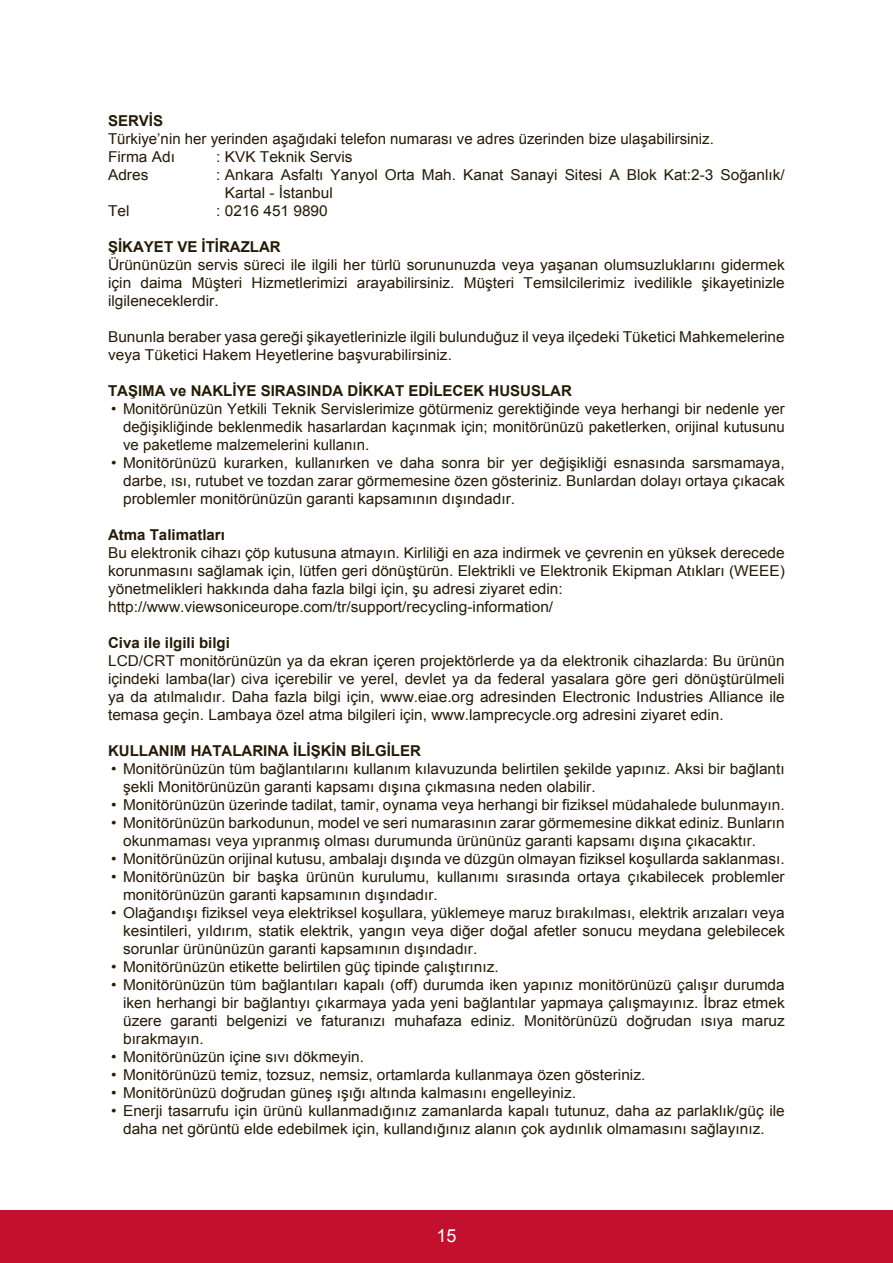
<style>
.page{position:relative;width:893px;height:1263px;background:#fff}
.page>*{position:absolute;margin:0;border:0;box-sizing:border-box;transform-origin:0 0}
.t1{font:18px "Arial";color:#fff}
.t2{font:15px/18px "Arial";color:#251a05}
.t3{font:700 15px "Arial";color:#251a05}
</style>
<div class="page">
<div style="left:0;top:1210px;width:892px;height:53px;background:#c3102f"></div>
<p class="t3" style="left:108px;top:111px;width:57px">SERVİS</p>
<p class="t2" style="left:108px;top:130px;width:607px">Türkiye’nin her yerinden aşağıdaki telefon numarası ve adres üzerinden bize ulaşabilirsiniz.<br>Firma Adı</p>
<p class="t2" style="left:216px;top:148px;width:138px">: KVK Teknik Servis</p>
<p class="t2" style="left:108px;top:166px;width:42px">Adres</p>
<p class="t2" style="left:225px;top:166px;width:561px;text-indent:-9px">: Ankara Asfaltı Yanyol Orta Mah. Kanat Sanayi Sitesi A Blok Kat:2-3 Soğanlık/<br>Kartal - İstanbul</p>
<p class="t2" style="left:108px;top:202px;width:23px">Tel</p>
<p class="t2" style="left:216px;top:202px;width:113px">: 0216 451 9890</p>
<p class="t3" style="left:108px;top:237px;width:174px">ŞİKAYET VE İTİRAZLAR</p>
<p class="t2" style="left:108px;top:256px;width:677px;text-align:justify">Ürününüzün servis süreci ile ilgili her türlü sorununuzda veya yaşanan olumsuzluklarını gidermek için daima Müşteri Hizmetlerimizi arayabilirsiniz. Müşteri Temsilcilerimiz ivedilikle şikayetinizle ilgileneceklerdir.</p>
<p class="t2" style="left:108px;top:328px;width:677px">Bununla beraber yasa gereği şikayetlerinizle ilgili bulunduğuz il veya ilçedeki Tüketici Mahkemelerine veya Tüketici Hakem Heyetlerine başvurabilirsiniz.</p>
<p class="t3" style="left:108px;top:381px;width:465px">TAŞIMA ve NAKLİYE SIRASINDA DİKKAT EDİLECEK HUSUSLAR</p>
<p class="t2" style="left:123px;top:400px;width:663px;text-align:justify;text-indent:-12px">• Monitörünüzün Yetkili Teknik Servislerimize götürmeniz gerektiğinde veya herhangi bir nedenle yer değişikliğinde beklenmedik hasarlardan kaçınmak için; monitörünüzü paketlerken, orijinal kutusunu ve paketleme malzemelerini kullanın.</p>
<p class="t2" style="left:123px;top:454px;width:662px;text-align:justify;text-indent:-12px">• Monitörünüzü kurarken, kullanırken ve daha sonra bir yer değişikliği esnasında sarsmamaya, darbe, ısı, rutubet ve tozdan zarar görmemesine özen gösteriniz. Bunlardan dolayı ortaya çıkacak problemler monitörünüzün garanti kapsamının dışındadır.</p>
<p class="t3" style="left:108px;top:525px;width:118px">Atma Talimatları</p>
<p class="t2" style="left:108px;top:544px;width:678px">Bu elektronik cihazı çöp kutusuna atmayın. Kirliliği en aza indirmek ve çevrenin en yüksek derecede korunmasını sağlamak için, lütfen geri dönüştürün. Elektrikli ve Elektronik Ekipman Atıkları (WEEE) yönetmelikleri hakkında daha fazla bilgi için, şu adresi ziyaret edin: http://www.viewsoniceurope.com/tr/support/recycling-information/</p>
<p class="t3" style="left:108px;top:633px;width:123px">Civa ile ilgili bilgi</p>
<p class="t2" style="left:108px;top:652px;width:677px;text-align:justify">LCD/CRT monitörünüzün ya da ekran içeren projektörlerde ya da elektronik cihazlarda: Bu ürünün içindeki lamba(lar) civa içerebilir ve yerel, devlet ya da federal yasalara göre geri dönüştürülmeli ya da atılmalıdır. Daha fazla bilgi için, www.eiae.org adresinden Electronic Industries Alliance ile temasa geçin. Lambaya özel atma bilgileri için, www.lamprecycle.org adresini ziyaret edin.</p>
<p class="t3" style="left:108px;top:741px;width:314px">KULLANIM HATALARINA İLİŞKİN BİLGİLER</p>
<p class="t2" style="left:123px;top:760px;width:662px;text-indent:-12px">• Monitörünüzün tüm bağlantılarını kullanım kılavuzunda belirtilen şekilde yapınız. Aksi bir bağlantı şekli Monitörünüzün garanti kapsamı dışına çıkmasına neden olabilir.</p>
<p class="t2" style="left:111px;top:796px;width:674px">• Monitörünüzün üzerinde tadilat, tamir, oynama veya herhangi bir fiziksel müdahalede bulunmayın.</p>
<p class="t2" style="left:123px;top:814px;width:662px;text-indent:-12px">• Monitörünüzün barkodunun, model ve seri numarasının zarar görmemesine dikkat ediniz. Bunların okunmaması veya yıpranmış olması durumunda ürününüz garanti kapsamı dışına çıkacaktır.</p>
<p class="t2" style="left:111px;top:850px;width:674px">• Monitörünüzün orijinal kutusu, ambalajı dışında ve düzgün olmayan fiziksel koşullarda saklanması.</p>
<p class="t2" style="left:123px;top:868px;width:662px;text-indent:-12px">• Monitörünüzün bir başka ürünün kurulumu, kullanımı sırasında ortaya çıkabilecek problemler monitörünüzün garanti kapsamının dışındadır.</p>
<p class="t2" style="left:123px;top:904px;width:663px;text-align:justify;text-indent:-12px">• Olağandışı fiziksel veya elektriksel koşullara, yüklemeye maruz bırakılması, elektrik arızaları veya kesintileri, yıldırım, statik elektrik, yangın veya diğer doğal afetler sonucu meydana gelebilecek sorunlar ürününüzün garanti kapsamının dışındadır.</p>
<p class="t2" style="left:111px;top:958px;width:389px">• Monitörünüzün etikette belirtilen güç tipinde çalıştırınız.</p>
<p class="t2" style="left:123px;top:976px;width:662px;text-align:justify;text-indent:-12px">• Monitörünüzün tüm bağlantıları kapalı (off) durumda iken yapınız monitörünüzü çalışır durumda iken herhangi bir bağlantıyı çıkarmaya yada yeni bağlantılar yapmaya çalışmayınız. İbraz etmek üzere garanti belgenizi ve faturanızı muhafaza ediniz. Monitörünüzü doğrudan ısıya maruz bırakmayın.</p>
<p class="t2" style="left:111px;top:1048px;width:254px">• Monitörünüzün içine sıvı dökmeyin.</p>
<p class="t2" style="left:111px;top:1066px;width:535px">• Monitörünüzü temiz, tozsuz, nemsiz, ortamlarda kullanmaya özen gösteriniz.</p>
<p class="t2" style="left:111px;top:1084px;width:466px">• Monitörünüzü doğrudan güneş ışığı altında kalmasını engelleyiniz.</p>
<p class="t2" style="left:111px;top:1102px;width:674px;text-align:center">• Enerji tasarrufu için ürünü kullanmadığınız zamanlarda kapalı tutunuz, daha az parlaklık/güç ile daha net görüntü elde edebilmek için, kullandığınız alanın çok aydınlık olmamasını sağlayınız.</p>
<p class="t1" style="left:436px;top:1223px;width:22px">15</p>
</div>
